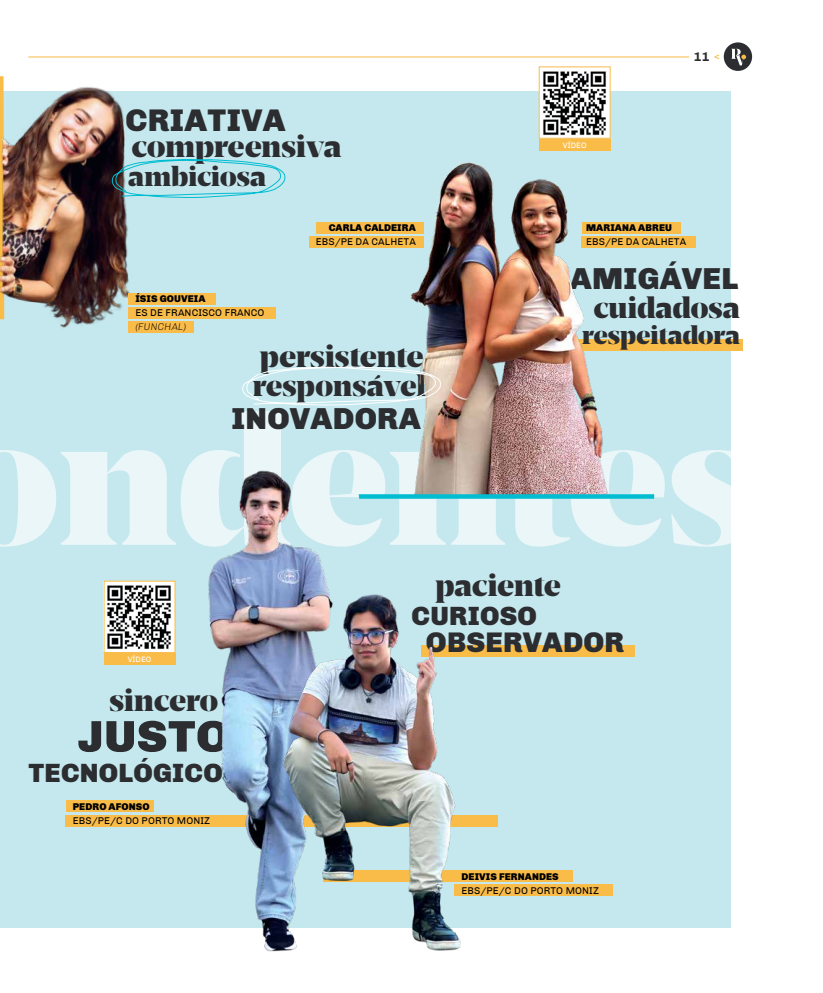
<style>
.page{position:relative;width:823px;height:993px;background:#fff}
.page>*{position:absolute;margin:0;border:0;box-sizing:border-box;transform-origin:0 0}
.t1{font:900 32px "Chivo";letter-spacing:.01em;color:#2b2d30}
.t2{font:31px "Breve Display";color:#2b2d30}
.t3{font:900 31px "Chivo";letter-spacing:.01em;color:#2b2d30}
.t4{font:30px "Breve Display";color:#2b2d30}
.t5{font:900 29px "Chivo";letter-spacing:.01em;color:#2b2d30}
.t6{font:28px "Breve Display";color:#2b2d30}
.t7{font:900 27px "Chivo";letter-spacing:.01em;color:#2b2d30}
.t8{font:26px "Breve Display";color:#2b2d30}
.t9{font:700 13px "Chivo";color:#2b2d30}
.t10{font:10px "Chivo";letter-spacing:.01em;color:#000}
.t11{font:900 10px "Chivo";letter-spacing:.01em;color:#000}
.t12{font:italic 300 10px "Chivo";letter-spacing:.01em;color:#000}
.t13{font:8px "Chivo";letter-spacing:.01em;color:#fff}
</style>
<div class="page">
<div style="left:723px;top:42px;width:28px;height:29px;background:#2b2d30;border-radius:50%"></div>
<svg style="left:731px;top:49px;width:14px;height:16px"></svg>
<svg style="left:714px;top:55px;width:4px;height:4px"></svg>
<hr style="left:28px;top:56px;width:660px;height:1px;background:#fabc49">
<div style="left:0;top:91px;width:730px;height:836px;background:#c5e8ee"></div>
<div style="left:420px;top:645px;width:214px;height:11px;background:#fabc49"></div>
<div style="left:554px;top:339px;width:188px;height:12px;background:#fabc49"></div>
<svg style="left:0;top:409px;width:731px;height:176px"></svg>
<svg style="left:78px;top:720px;width:117px;height:31px"></svg>
<div style="left:316px;top:222px;width:107px;height:11px;background:#fabc49"></div>
<div style="left:581px;top:222px;width:99px;height:11px;background:#fabc49"></div>
<div style="left:66px;top:800px;width:87px;height:12px;background:#fabc49"></div>
<div style="left:323px;top:869px;width:249px;height:12px;background:#fabc49"></div>
<div style="left:309px;top:236px;width:114px;height:12px;background:#fabc49"></div>
<div style="left:581px;top:236px;width:114px;height:12px;background:#fabc49"></div>
<div style="left:66px;top:814px;width:432px;height:12px;background:#fabc49"></div>
<div style="left:454px;top:884px;width:158px;height:11px;background:#fabc49"></div>
<img style="left:196px;top:463px;width:150px;height:489px">
<img style="left:273px;top:581px;width:207px;height:371px">
<svg style="left:0;top:76px;width:4px;height:3px"></svg>
<img style="left:0;top:79px;width:147px;height:249px">
<img style="left:0;top:116px;width:3px;height:199px">
<div style="left:128px;top:293px;width:88px;height:11px;background:#fabc49"></div>
<div style="left:128px;top:307px;width:148px;height:11px;background:#fabc49"></div>
<div style="left:128px;top:321px;width:66px;height:12px;background:#fabc49"></div>
<svg style="left:111px;top:159px;width:175px;height:39px"></svg>
<img style="left:403px;top:162px;width:209px;height:332px">
<svg style="left:242px;top:366px;width:199px;height:40px"></svg>
<svg style="left:358px;top:494px;width:295px;height:4px"></svg>
<img style="left:540px;top:71px;width:68px;height:66px">
<div style="left:538px;top:66px;width:72px;height:73px;border:1px solid #fabc49"></div>
<img style="left:105px;top:582px;width:68px;height:68px">
<div style="left:538px;top:139px;width:72px;height:12px;background:#fabc49"></div>
<div style="left:103px;top:653px;width:72px;height:12px;background:#fabc49"></div>
<h1 class="t1" style="left:125px;top:101px;width:161px">CRIATIVA</h1>
<h3 class="t6" style="left:128px;top:159px;width:139px">ambiciosa</h3>
<h2 class="t2" style="left:132px;top:128px;width:211px">compreensiva</h2>
<p class="t11" style="left:135px;top:293px;width:72px">ÍSIS GOUVEIA</p>
<p class="t10" style="left:135px;top:307px;width:130px">ES DE FRANCISCO FRANCO</p>
<p class="t12" style="left:135px;top:321px;width:53px">(FUNCHAL)</p>
<p class="t11" style="left:328px;top:222px;width:89px">CARLA CALDEIRA</p>
<p class="t10" style="left:315px;top:236px;width:102px">EBS/PE DA CALHETA</p>
<h2 class="t2" style="left:260px;top:337px;width:165px">persistente</h2>
<h3 class="t4" style="left:253px;top:367px;width:175px">responsável</h3>
<h2 class="t3" style="left:231px;top:399px;width:191px">INOVADORA</h2>
<h3 class="t9" style="left:693px;top:49px;width:17px">11</h3>
<p class="t13" style="left:562px;top:140px;width:25px">VÍDEO</p>
<p class="t11" style="left:585px;top:222px;width:87px">MARIANA ABREU</p>
<p class="t10" style="left:585px;top:236px;width:102px">EBS/PE DA CALHETA</p>
<h2 class="t3" style="left:569px;top:260px;width:170px">AMIGÁVEL</h2>
<h3 class="t4" style="left:593px;top:289px;width:148px">cuidadosa</h3>
<h3 class="t8" style="left:581px;top:319px;width:159px">respeitadora</h3>
<h2 class="t2" style="left:435px;top:566px;width:127px">paciente</h2>
<h3 class="t7" style="left:411px;top:599px;width:127px">CURIOSO</h3>
<p class="t13" style="left:128px;top:654px;width:25px">VÍDEO</p>
<h2 class="t2" style="left:109px;top:680px;width:110px">sincero</h2>
<h3 class="t7" style="left:28px;top:756px;width:196px">TECNOLÓGICO</h3>
<p class="t11" style="left:73px;top:800px;width:78px">PEDRO AFONSO</p>
<p class="t10" style="left:73px;top:814px;width:139px">EBS/PE/C DO PORTO MONIZ</p>
<h3 class="t5" style="left:425px;top:624px;width:200px">OBSERVADOR</h3>
<p class="t11" style="left:461px;top:869px;width:99px">DEIVIS FERNANDES</p>
<p class="t10" style="left:461px;top:884px;width:139px">EBS/PE/C DO PORTO MONIZ</p>
</div>
